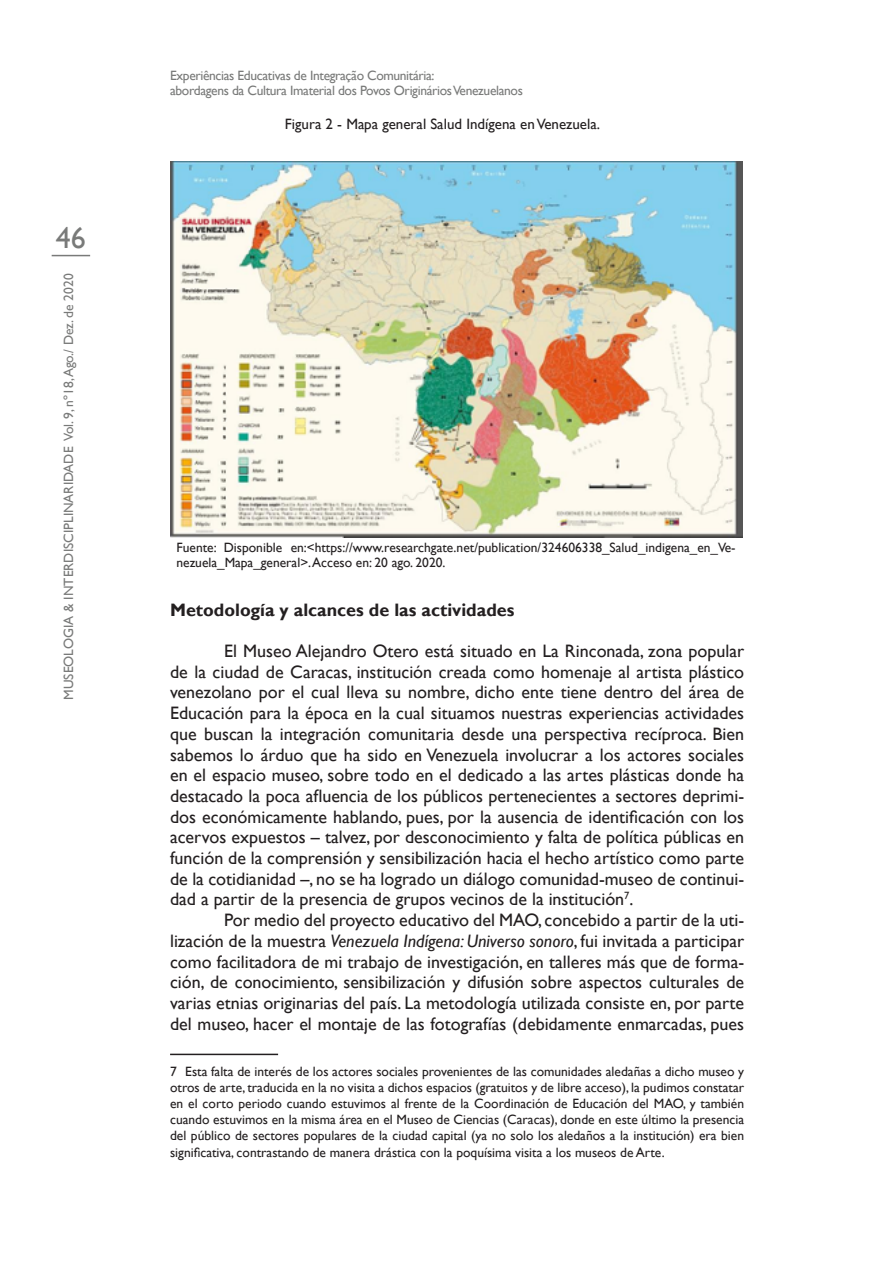
<style>
.page{position:relative;width:893px;height:1263px;background:#fff}
.page>*{position:absolute;margin:0;border:0;box-sizing:border-box;transform-origin:0 0}
.t1{font:30px "Gill Sans";color:#797a79}
.t2{font:18px/20.7px "Gill Sans";color:#231f20;text-align:justify}
.t3{font:700 18px "Gill Sans";color:#231f20}
.Museologia_Pamela{font:15px "Gill Sans";color:#231f20}
.rodapé_museu_Pamela{font:13.5px/16.2px "Gill Sans";color:#231f20;text-align:justify}
.Museologia_Pamela-2{font:13.5px/15px "Gill Sans";color:#231f20}
.t4{font:13.5px/15px "Gill Sans";letter-spacing:-.025em;color:#797a79}
.t5{font:13.5px "Gill Sans";color:#797a79}
.s1{font-style:italic}
</style>
<div class="page">
<hr style="left:52px;top:255px;width:38px;height:1px;background:#797a79">
<hr style="left:170px;top:1054px;width:108px;height:1px;background:#231f20">
<img style="left:170px;top:162px;width:572px;height:376px">
<h1 class="t1" style="left:56px;top:221px;width:31px">46</h1>
<p class="t5" style="left:61px;top:700px;width:428px;rotate:-90deg">MUSEOLOGIA &amp; INTERDISCIPLINARIDADE Vol. 9, nº18, Ago./ Dez. de 2020</p>
<p class="t4" style="left:170px;top:69px;width:354px">Experiências Educativas de Integração Comunitária:<br>abordagens da Cultura Imaterial dos Povos Originários Venezuelanos</p>
<p class="Museologia_Pamela" style="left:285px;top:115px;width:317px">Figura 2 - Mapa general Salud Indígena en Venezuela.</p>
<p class="Museologia_Pamela-2" style="left:176px;top:540px;width:561px">Fuente: Disponible en:&lt;https://www.researchgate.net/publication/324606338_Salud_indigena_en_Ve&shy;nezuela_Mapa_general&gt;. Acceso en: 20 ago. 2020.</p>
<p class="t3" style="left:170px;top:599px;width:346px">Metodología y alcances de las actividades</p>
<p class="t2" style="left:170px;top:641px;width:576px;text-indent:54px">El Museo Alejandro Otero está situado en La Rinconada, zona popular de la ciudad de Caracas, institución creada como homenaje al artista plástico venezolano por el cual lleva su nombre, dicho ente tiene dentro del área de Educación para la época en la cual situamos nuestras experiencias actividades que buscan la integración comunitaria desde una perspectiva recíproca. Bien sabemos lo árduo que ha sido en Venezuela involucrar a los actores sociales en el espacio museo, sobre todo en el dedicado a las artes plásticas donde ha destacado la poca afluencia de los públicos pertenecientes a sectores deprimi&shy;dos económicamente hablando, pues, por la ausencia de identificación con los acervos expuestos – talvez, por desconocimiento y falta de política públicas en función de la comprensión y sensibilización hacia el hecho artístico como parte de la cotidianidad –, no se ha logrado un diálogo comunidad-museo de continui&shy;dad a partir de la presencia de grupos vecinos de la institución<sup>7</sup>.</p>
<p class="t2" style="left:170px;top:910px;width:576px;text-indent:54px">Por medio del proyecto educativo del MAO, concebido a partir de la uti&shy;lización de la muestra <span class="s1">Venezuela Indígena: Universo sonoro</span>, fui invitada a participar como facilitadora de mi trabajo de investigación, en talleres más que de forma&shy;ción, de conocimiento, sensibilización y difusión sobre aspectos culturales de varias etnias originarias del país. La metodología utilizada consiste en, por parte del museo, hacer el montaje de las fotografías (debidamente enmarcadas, pues</p>
<p class="rodapé_museu_Pamela" style="left:170px;top:1063px;width:576px">7 Esta falta de interés de los actores sociales provenientes de las comunidades aledañas a dicho museo y otros de arte, traducida en la no visita a dichos espacios (gratuitos y de libre acceso), la pudimos constatar en el corto periodo cuando estuvimos al frente de la Coordinación de Educación del MAO, y también cuando estuvimos en la misma área en el Museo de Ciencias (Caracas), donde en este último la presencia del público de sectores populares de la ciudad capital (ya no solo los aledaños a la institución) era bien significativa, contrastando de manera drástica con la poquísima visita a los museos de Arte.</p>
</div>
